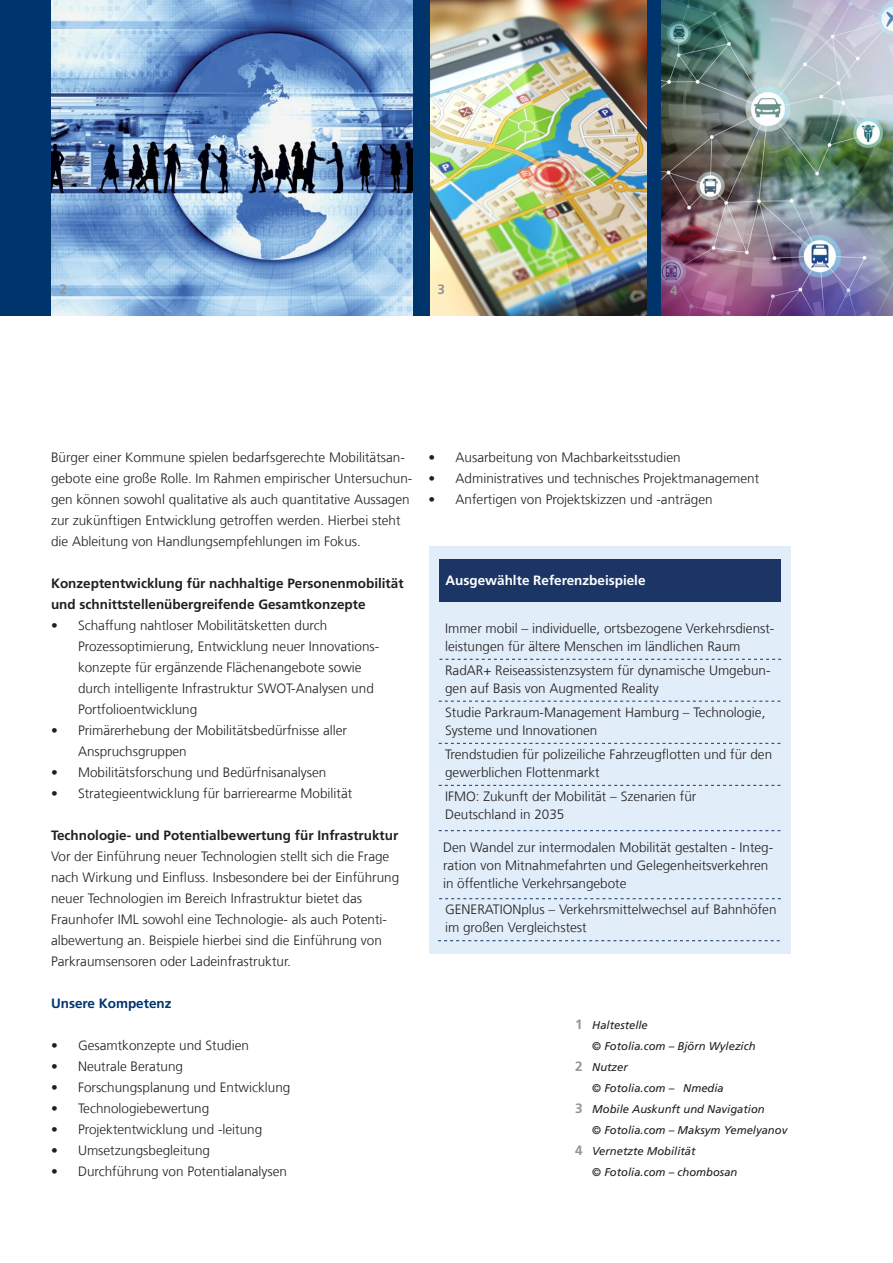
<style>
.page{position:relative;width:893px;height:1263px;background:#fff}
.page>*{position:absolute;margin:0;border:0;box-sizing:border-box;transform-origin:0 0}
._06_Fließtext{font:300 13.5px/21px "Frutiger LT Com";color:#231f20}
._07_Zwischenüberschr{font:700 13.5px/21px "Frutiger LT Com";color:#231f20}
._06_Fließtext-2{font:700 13.5px "Frutiger LT Com";color:#231f20}
._07_Zwischenüberschr-2{font:700 13.5px "Frutiger LT Com";color:#fff}
._07_Zwischenüberschr-3{font:700 13.5px "Frutiger LT Com";color:#00346d}
.t1{font:700 13.5px "Frutiger LT Com";color:#939598}
._05_Marginalie_Bildu{font:italic 11.25px "Frutiger LT Com";color:#231f20}
.s1{font-weight:700;font-style:normal;font-size:13.5px;color:#939598}
</style>
<div class="page">
<div style="left:0;top:0;width:893px;height:315px;background:#00346d"></div>
<img style="left:51px;top:0;width:361px;height:315px">
<img style="left:430px;top:0;width:216px;height:315px">
<img style="left:662px;top:0;width:231px;height:315px">
<div style="left:429px;top:546px;width:362px;height:408px;background:#e1edf9"></div>
<div style="left:439px;top:559px;width:342px;height:42px;background:#1b3665"></div>
<svg style="left:439px;top:659px;width:342px;height:1px"></svg>
<svg style="left:439px;top:701px;width:341px;height:1px"></svg>
<svg style="left:439px;top:743px;width:341px;height:1px"></svg>
<svg style="left:439px;top:785px;width:341px;height:1px"></svg>
<svg style="left:439px;top:830px;width:341px;height:1px"></svg>
<svg style="left:439px;top:898px;width:342px;height:1px"></svg>
<svg style="left:438px;top:940px;width:342px;height:1px"></svg>
<p class="t1" style="left:60px;top:281px;width:9px">2</p>
<p class="t1" style="left:438px;top:281px;width:9px">3</p>
<p class="t1" style="left:670px;top:283px;width:9px">4</p>
<p class="_06_Fließtext" style="left:51px;top:447px;width:363px">Bürger einer Kommune spielen bedarfsgerechte Mobilitätsan&shy;gebote eine große Rolle. Im Rahmen empirischer Untersuchun&shy;gen können sowohl qualitative als auch quantitative Aussagen zur zukünftigen Entwicklung getroffen werden. Hierbei steht die Ableitung von Handlungsempfehlungen im Fokus.</p>
<p class="_07_Zwischenüberschr" style="left:51px;top:573px;width:354px">Konzeptentwicklung für nachhaltige Personenmobilität und schnittstellenübergreifende Gesamtkonzepte</p>
<p class="_06_Fließtext" style="left:78px;top:615px;width:302px;text-indent:-27px">• Schaffung nahtloser Mobilitätsketten durch Prozessoptimierung, Entwicklung neuer Innovations&shy;konzepte für ergänzende Flächenangebote sowie durch intelligente Infrastruktur SWOT-Analysen und Portfolioentwicklung</p>
<p class="_06_Fließtext" style="left:78px;top:720px;width:271px;text-indent:-27px">• Primärerhebung der Mobilitätsbedürfnisse aller<br>Anspruchsgruppen</p>
<p class="_06_Fließtext" style="left:51px;top:762px;width:277px">• Mobilitätsforschung und Bedürfnisanalysen</p>
<p class="_06_Fließtext" style="left:51px;top:783px;width:303px">• Strategieentwicklung für barrierearme Mobilität</p>
<p class="_06_Fließtext-2" style="left:51px;top:827px;width:349px">Technologie- und Potentialbewertung für Infrastruktur</p>
<p class="_06_Fließtext" style="left:51px;top:846px;width:350px">Vor der Einführung neuer Technologien stellt sich die Frage nach Wirkung und Einfluss. Insbesondere bei der Einführung neuer Technologien im Bereich Infrastruktur bietet das Fraunhofer IML sowohl eine Technologie- als auch Potenti&shy;albewertung an. Beispiele hierbei sind die Einführung von Parkraumsensoren oder Ladeinfrastruktur.</p>
<p class="_07_Zwischenüberschr-3" style="left:51px;top:995px;width:122px">Unsere Kompetenz</p>
<p class="_06_Fließtext" style="left:51px;top:1035px;width:200px">• Gesamtkonzepte und Studien</p>
<p class="_06_Fließtext" style="left:51px;top:1056px;width:134px">• Neutrale Beratung</p>
<p class="_06_Fließtext" style="left:51px;top:1077px;width:241px">• Forschungsplanung und Entwicklung</p>
<p class="_06_Fließtext" style="left:51px;top:1098px;width:160px">• Technologiebewertung</p>
<p class="_06_Fließtext" style="left:51px;top:1119px;width:213px">• Projektentwicklung und -leitung</p>
<p class="_06_Fließtext" style="left:51px;top:1140px;width:161px">• Umsetzungsbegleitung</p>
<p class="_06_Fließtext" style="left:51px;top:1161px;width:238px">• Durchführung von Potentialanalysen</p>
<p class="_06_Fließtext" style="left:429px;top:447px;width:254px">• Ausarbeitung von Machbarkeitsstudien</p>
<p class="_06_Fließtext" style="left:429px;top:468px;width:332px">• Administratives und technisches Projektmanagement</p>
<p class="_06_Fließtext" style="left:429px;top:489px;width:286px">• Anfertigen von Projektskizzen und -anträgen</p>
<p class="_07_Zwischenüberschr-2" style="left:445px;top:573px;width:202px">Ausgewählte Referenzbeispiele</p>
<p class="_06_Fließtext" style="left:445px;top:620px;width:331px;line-height:18px">Immer mobil – individuelle, ortsbezogene Verkehrsdienst&shy;leistungen für ältere Menschen im ländlichen Raum</p>
<p class="_06_Fließtext" style="left:445px;top:661px;width:327px;line-height:18px">RadAR+ Reiseassistenzsystem für dynamische Umgebun&shy;gen auf Basis von Augmented Reality</p>
<p class="_06_Fließtext" style="left:445px;top:703px;width:322px;line-height:18px">Studie Parkraum-Management Hamburg – Technologie,<br>Systeme und Innovationen</p>
<p class="_06_Fließtext" style="left:445px;top:745px;width:329px;line-height:18px">Trendstudien für polizeiliche Fahrzeugflotten und für den gewerblichen Flottenmarkt</p>
<p class="_06_Fließtext" style="left:445px;top:787px;width:253px;line-height:18px">IFMO: Zukunft der Mobilität – Szenarien für<br>Deutschland in 2035</p>
<p class="_06_Fließtext" style="left:443px;top:838px;width:332px;line-height:18px">Den Wandel zur intermodalen Mobilität gestalten - Integ&shy;ration von Mitnahmefahrten und Gelegenheitsverkehren in öffentliche Verkehrsangebote</p>
<p class="_06_Fließtext" style="left:445px;top:900px;width:333px;line-height:18px">GENERATIONplus – Verkehrsmittelwechsel auf Bahnhöfen im großen Vergleichstest</p>
<p class="_05_Marginalie_Bildu" style="left:575px;top:1019px;width:74px"><span class="s1">1</span> Haltestelle</p>
<p class="_05_Marginalie_Bildu" style="left:592px;top:1040px;width:165px">© Fotolia.com – Björn Wylezich</p>
<p class="_05_Marginalie_Bildu" style="left:575px;top:1061px;width:54px"><span class="s1">2</span> Nutzer</p>
<p class="_05_Marginalie_Bildu" style="left:592px;top:1082px;width:133px">© Fotolia.com – Nmedia</p>
<p class="_05_Marginalie_Bildu" style="left:575px;top:1103px;width:191px"><span class="s1">3</span> Mobile Auskunft und Navigation</p>
<p class="_05_Marginalie_Bildu" style="left:592px;top:1124px;width:197px">© Fotolia.com – Maksym Yemelyanov</p>
<p class="_05_Marginalie_Bildu" style="left:575px;top:1145px;width:122px"><span class="s1">4</span> Vernetzte Mobilität</p>
<p class="_05_Marginalie_Bildu" style="left:592px;top:1166px;width:147px">© Fotolia.com – chombosan</p>
</div>
